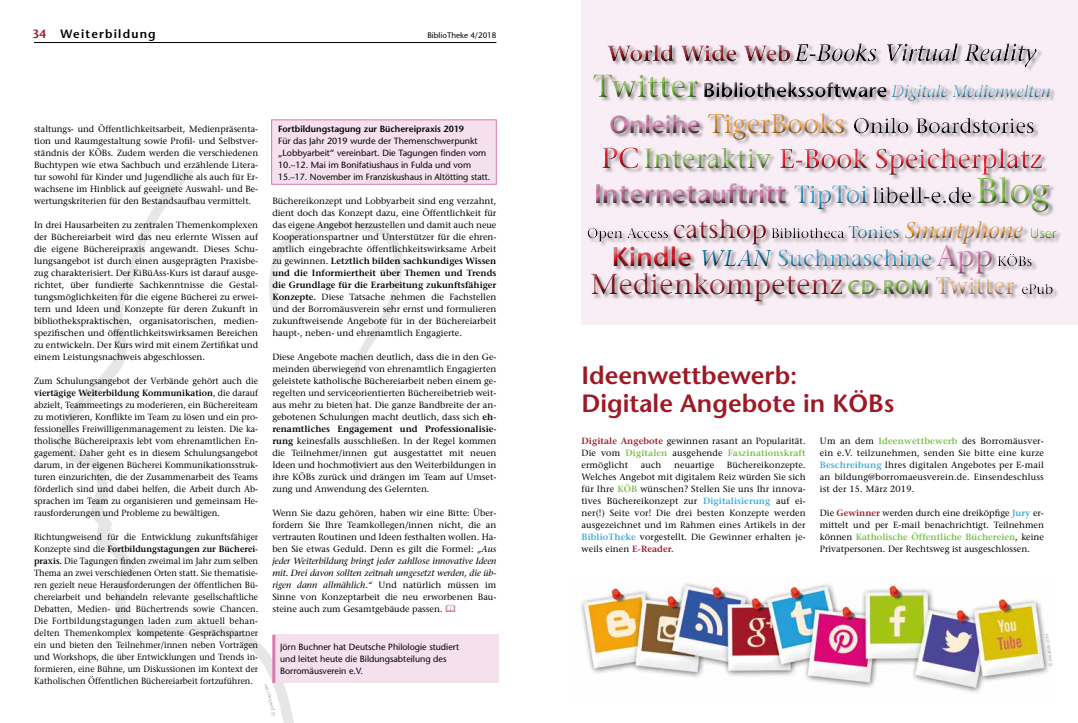
<style>
.page{position:relative;width:1078px;height:723px;background:#fff}
.page>*{position:absolute;margin:0;border:0;box-sizing:border-box;transform-origin:0 0}
.t1{font:36px "Stone Serif";color:#7ac143}
.t2{font:30px "Stone Serif";color:#db78b0}
.t3{font:29px "Stone Serif";color:#9e1925}
.t4{font:28px "Stone Serif";color:#7ac143}
.t5{font:27px "Stone Serif";color:#f8971d}
.t6{font:600 27px "Stone Sans";color:#db78b0}
.t7{font:600 27px "Stone Sans";color:#ed1c29}
.t8{font:600 25px/28px "Stone Sans";color:#9e1925}
.t9{font:italic 23px "Stone Serif";color:#f8971d}
.t10{font:italic 17px "Stone Serif";color:#3aabdc}
.t11{font:600 12px "Stone Sans";letter-spacing:.1em;color:#000}
.t12{font:9px/12px "Stone Serif";color:#000;text-align:justify}
.t13{font:9px/12px "Stone Serif";color:#000;text-align:justify;scale:.94 1}
.t14{font:9px/12px "Stone Serif";color:#000;text-align:justify;scale:.96 1}
.t15{font:9px/12px "Stone Sans";color:#000}
.t16{font:600 9px "Stone Sans";color:#000}
.t17{font:8px "Stone Sans";color:#000}
.t18{font:5px "Stone Sans";color:#a7a9ac}
.s1{color:#9e1925}
.s2{font-weight:600}
.s3{font-style:italic}
.s4{font-family:"Stone Sans";font-weight:600;font-size:25px;color:#db78b0}
.s5{font-style:normal;font-size:17px;color:#006f9a}
.s6{font-family:"Stone Sans";font-style:normal;font-size:14px;color:#7ac143}
.s7{font-family:"Stone Serif";font-weight:400;font-style:italic;font-size:23px;color:#006f9a}
.s8{font-family:"Stone Sans";font-weight:600;font-size:20px;color:#7ac143}
.s9{font-size:24px;color:#efb46d}
.s10{font-weight:600;color:#9e1925}
.s11{font-weight:600;color:#7ac143}
.s12{font-weight:600;color:#3aabdc}
</style>
<div class="page">
<hr style="left:34px;top:42px;width:462px;height:1px;background:#000">
<img style="left:58px;top:171px;width:430px;height:552px">
<div style="left:271px;top:119px;width:225px;height:66px;background:#f5e0ed;border:1px solid #db78b0"></div>
<div style="left:274px;top:635px;width:224px;height:48px;background:#f5e0ed"></div>
<hr style="left:272px;top:635px;width:3px;height:48px;background:#db78b0">
<img style="left:581px;top:579px;width:468px;height:113px">
<div style="left:581px;top:0;width:496px;height:324px;background:#f9eef5"></div>
<div style="left:579px;top:38px;width:486px;height:276px;background:#000;opacity:.5"></div>
<div style="left:582px;top:38px;width:481px;height:270px;background:#000;opacity:.75"></div>
<svg style="left:446px;top:605px;width:9px;height:7px"></svg>
<h3 class="t11" style="left:32px;top:26px;width:125px"><span class="s1">34</span> Weiterbildung</h3>
<p class="t17" style="left:427px;top:30px;width:71px">BiblioTheke 4/2018</p>
<p class="t12" style="left:34px;top:123px;width:225px">staltungs- und Öffentlichkeitsarbeit, Medienpräsenta&shy;tion und Raumgestaltung sowie Profil- und Selbstver&shy;ständnis der KÖBs. Zudem werden die verschiedenen Buchtypen wie etwa Sachbuch und erzählende Litera&shy;tur sowohl für Kinder und Jugendliche als auch für Er&shy;wachsene im Hinblick auf geeignete Auswahl- und Be&shy;wertungskriterien für den Bestandsaufbau vermittelt.</p>
<p class="t12" style="left:34px;top:219px;width:225px">In drei Hausarbeiten zu zentralen Themenkomplexen der Büchereiarbeit wird das neu erlernte Wissen auf die eigene Büchereipraxis angewandt. Dieses Schu&shy;lungsangebot ist durch einen ausgeprägten Praxisbe&shy;zug charakterisiert. Der KiBüAss-Kurs ist darauf ausge&shy;richtet, über fundierte Sachkenntnisse die Gestal&shy;tungsmöglichkeiten für die eigene Bücherei zu erwei&shy;tern und Ideen und Konzepte für deren Zukunft in bibliothekspraktischen, organisatorischen, medien&shy;spezifischen und öffentlichkeitswirksamen Bereichen zu entwickeln. Der Kurs wird mit einem Zertifikat und einem Leistungsnachweis abgeschlossen.</p>
<p class="t14" style="left:34px;top:375px;width:235px">Zum Schulungsangebot der Verbände gehört auch die <span class="s2">viertägige Weiterbildung Kommunikation</span>, die darauf abzielt, Teammeetings zu moderieren, ein Büchereiteam zu motivieren, Konflikte im Team zu lösen und ein pro&shy;fessionelles Freiwilligenmanagement zu leisten. Die ka&shy;tholische Büchereipraxis lebt vom ehrenamtlichen En&shy;gagement. Daher geht es in diesem Schulungsangebot darum, in der eigenen Bücherei Kommunikationsstruk&shy;turen einzurichten, die der Zusammenarbeit des Teams förderlich sind und dabei helfen, die Arbeit durch Ab&shy;sprachen im Team zu organisieren und gemeinsam He&shy;rausforderungen und Probleme zu bewältigen.</p>
<p class="t13" style="left:34px;top:531px;width:240px">Richtungweisend für die Entwicklung zukunftsfähiger Konzepte sind die <span class="s2">Fortbildungstagungen zur Bücherei&shy;praxis.</span> Die Tagungen finden zweimal im Jahr zum selben Thema an zwei verschiedenen Orten statt. Sie thematisie&shy;ren gezielt neue Herausforderungen der öffentlichen Bü&shy;chereiarbeit und behandeln relevante gesellschaftliche Debatten, Medien- und Büchertrends sowie Chancen.<br>Die Fortbildungstagungen laden zum aktuell behan&shy;delten Themenkomplex kompetente Gesprächspartner ein und bieten den Teilnehmer/innen neben Vorträgen und Workshops, die über Entwicklungen und Trends in&shy;formieren, eine Bühne, um Diskussionen im Kontext der Katholischen Öffentlichen Büchereiarbeit fortzuführen.</p>
<p class="t16" style="left:278px;top:123px;width:187px">Fortbildungstagung zur Büchereipraxis 2019</p>
<p class="t15" style="left:278px;top:135px;width:214px">Für das Jahr 2019 wurde der Themenschwerpunkt „Lobbyarbeit“ vereinbart. Die Tagungen finden vom 10.–12. Mai im Bonifatiushaus in Fulda und vom 15.–17. November im Franziskushaus in Altötting statt.</p>
<p class="t12" style="left:272px;top:195px;width:225px">Büchereikonzept und Lobbyarbeit sind eng verzahnt, dient doch das Konzept dazu, eine Öffentlichkeit für das eigene Angebot herzustellen und damit auch neue Kooperationspartner und Unterstützer für die ehren&shy;amtlich eingebrachte öffentlichkeitswirksame Arbeit zu gewinnen. <span class="s2">Letztlich bilden sachkundiges Wissen und die Informiertheit über Themen und Trends die Grundlage für die Erarbeitung zukunftsfähiger Konzepte.</span> Diese Tatsache nehmen die Fachstellen und der Borromäusverein sehr ernst und formulieren zukunftweisende Angebote für in der Büchereiarbeit haupt-, neben- und ehrenamtlich Engagierte.</p>
<p class="t12" style="left:272px;top:351px;width:225px">Diese Angebote machen deutlich, dass die in den Ge&shy;meinden überwiegend von ehrenamtlich Engagierten geleistete katholische Büchereiarbeit neben einem ge&shy;regelten und serviceorientierten Büchereibetrieb weit&shy;aus mehr zu bieten hat. Die ganze Bandbreite der an&shy;gebotenen Schulungen macht deutlich, dass sich <span class="s2">eh&shy;renamtliches Engagement und Professionalisie&shy;rung</span> keinesfalls ausschließen. In der Regel kommen die Teilnehmer/innen gut ausgestattet mit neuen Ideen und hochmotiviert aus den Weiterbildungen in ihre KÖBs zurück und drängen im Team auf Umset&shy;zung und Anwendung des Gelernten.</p>
<p class="t12" style="left:272px;top:507px;width:225px">Wenn Sie dazu gehören, haben wir eine Bitte: Über&shy;fordern Sie Ihre Teamkollegen/innen nicht, die an vertrauten Routinen und Ideen festhalten wollen. Ha&shy;ben Sie etwas Geduld. Denn es gilt die Formel: <span class="s3">„Aus jeder Weiterbildung bringt jeder zahllose innovative Ideen mit. Drei davon sollten zeitnah umgesetzt werden, die üb&shy;rigen dann allmählich.“</span> Und natürlich müssen im Sinne von Konzeptarbeit die neu erworbenen Bau&shy;steine auch zum Gesamtgebäude passen.</p>
<p class="t15" style="left:280px;top:641px;width:180px">Jörn Buchner hat Deutsche Philologie studiert und leitet heute die Bildungsabteilung des<br>Borromäusverein e.V.</p>
<p class="t18" style="left:271px;top:716px;width:34px;rotate:-105deg">© pixabay.com</p>
<h3 class="t10" style="left:891px;top:81px;width:161px">Digitale Medienwelten</h3>
<h3 class="t5" style="left:609px;top:107px;width:237px"><span class="s4">Onleihe</span> TigerBooks</h3>
<h3 class="t4" style="left:643px;top:141px;width:129px">Interaktiv</h3>
<h3 class="t6" style="left:593px;top:177px;width:194px">Internetauftritt</h3>
<h1 class="t1" style="left:975px;top:168px;width:76px">Blog</h1>
<h3 class="t9" style="left:848px;top:216px;width:210px"><span class="s5">Tonies</span> Smartphone <span class="s6">User</span></h3>
<h3 class="t7" style="left:611px;top:240px;width:161px">Kindle <span class="s7">WLAN</span></h3>
<h2 class="t2" style="left:935px;top:237px;width:58px">App</h2>
<h3 class="t3" style="left:590px;top:266px;width:425px">Medienkompetenz <span class="s8">CD-ROM</span> <span class="s9">Twitter</span></h3>
<h3 class="t8" style="left:581px;top:360px;width:314px">Ideenwettbewerb:<br>Digitale Angebote in KÖBs</h3>
<p class="t12" style="left:581px;top:435px;width:225px"><span class="s10">Digitale Angebote</span> gewinnen rasant an Popularität.<br>Die vom <span class="s11">Digitalen</span> ausgehende <span class="s11">Faszinationskraft </span>ermöglicht</p>
<p class="t12" style="left:819px;top:435px;width:225px">Um an dem <span class="s11">Ideenwettbewerb</span> des Borromäusver&shy;ein e.V. teilzunehmen, senden Sie bitte eine kurze <span class="s12">Beschreibung</span> Ihres digitalen Angebotes per E-mail an bildung@borromaeusverein.de. Einsendeschluss ist der 15. März 2019.</p>
<p class="t12" style="left:819px;top:507px;width:225px">Die <span class="s10">Gewinner</span> werden durch eine dreiköpfige <span class="s12">Jury</span> er&shy;mittelt und per E-mail benachrichtigt. Teilnehmen können <span class="s11">Katholische Öffentliche Büchereien</span>, keine Privatpersonen. Der Rechtsweg ist ausgeschlossen.</p>
<p class="t12" style="left:581px;top:459px;width:225px;text-indent:145px">Büchereikonzepte.<br>Welches Angebot mit digitalem Reiz würden Sie sich für Ihre <span class="s11">KÖB</span> wünschen? Stellen Sie uns Ihr innova&shy;tives Büchereikonzept zur <span class="s12">Digitalisierung</span> auf ei&shy;ner(!) Seite vor! Die drei besten Konzepte werden ausgezeichnet und im Rahmen eines Artikels in der <span class="s12">BiblioTheke</span> vorgestellt. Die Gewinner erhalten je&shy;weils einen <span class="s10">E-Reader.</span></p>
<p class="t12" style="left:640px;top:459px;width:22px">auch</p>
<p class="t12" style="left:674px;top:459px;width:42px">neuartige</p>
<p class="t18" style="left:1047px;top:667px;width:34px;rotate:-98deg">© pixabay.com</p>
</div>
